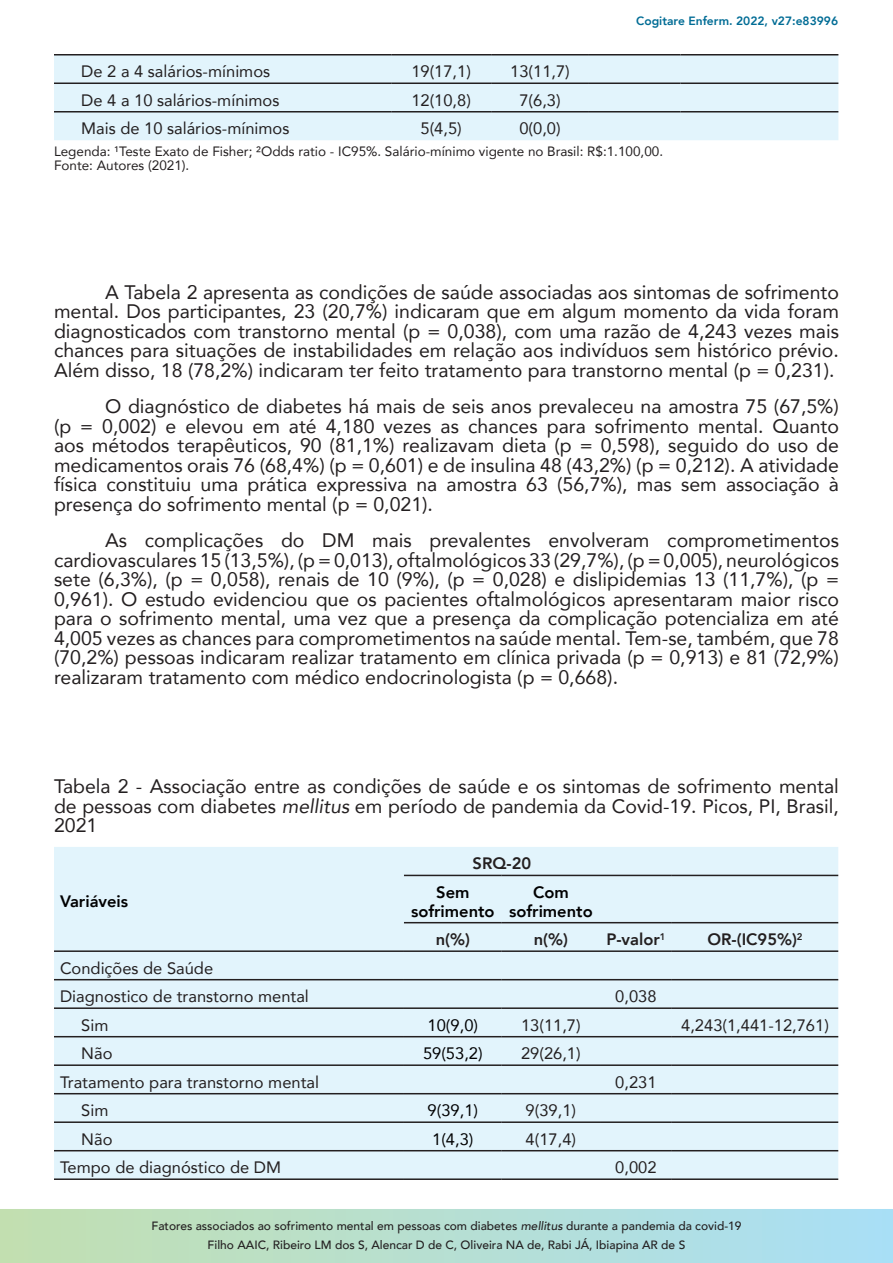
<style>
.page{position:relative;width:893px;height:1263px;background:#fff}
.page>*{position:absolute;margin:0;border:0;box-sizing:border-box;transform-origin:0 0}
.TEXTO{font:19.5px/19.5px "Avenir";color:#231f20;text-align:justify}
.TEXTO-2{font:16.5px "Avenir";color:#231f20}
.TEXTO-3{font:800 16.5px/18.8px "Avenir";color:#000001;text-align:center}
.TEXTO-4{font:800 16.5px "Avenir";color:#231f20}
.TEXTO-5{font:16.5px "Avenir";color:#000001}
.TEXTO-6{font:13.5px "Avenir";color:#231f20}
.t1{font:500 12px/18.6px "Avenir";color:#231f20;text-align:center}
.t2{font:800 12px "Avenir";color:#006c95}
.s1{font-style:italic}
</style>
<div class="page">
<svg style="left:0;top:1209px;width:893px;height:54px;background:#b6dfd2"></svg>
<div style="left:54px;top:56px;width:784px;height:84px;background:#e2f4fc"></div>
<hr style="left:54px;top:54px;width:337px;height:2px;background:#231f20">
<hr style="left:391px;top:54px;width:100px;height:2px;background:#231f20">
<hr style="left:491px;top:54px;width:98px;height:2px;background:#231f20">
<hr style="left:589px;top:54px;width:91px;height:2px;background:#231f20">
<hr style="left:680px;top:54px;width:158px;height:2px;background:#231f20">
<hr style="left:54px;top:83px;width:337px;height:1px;background:#231f20">
<hr style="left:391px;top:83px;width:100px;height:1px;background:#231f20">
<hr style="left:491px;top:83px;width:98px;height:1px;background:#231f20">
<hr style="left:589px;top:83px;width:91px;height:1px;background:#231f20">
<hr style="left:680px;top:83px;width:158px;height:1px;background:#231f20">
<hr style="left:54px;top:111px;width:337px;height:2px;background:#231f20">
<hr style="left:391px;top:111px;width:100px;height:2px;background:#231f20">
<hr style="left:491px;top:111px;width:98px;height:2px;background:#231f20">
<hr style="left:589px;top:111px;width:91px;height:2px;background:#231f20">
<hr style="left:680px;top:111px;width:158px;height:2px;background:#231f20">
<div style="left:54px;top:847px;width:784px;height:331px;background:#e2f4fc"></div>
<hr style="left:404px;top:875px;width:98px;height:1px;background:#231f20">
<hr style="left:502px;top:875px;width:98px;height:1px;background:#231f20">
<hr style="left:600px;top:875px;width:72px;height:1px;background:#231f20">
<hr style="left:672px;top:875px;width:166px;height:1px;background:#231f20">
<hr style="left:404px;top:922px;width:98px;height:1px;background:#231f20">
<hr style="left:502px;top:922px;width:98px;height:1px;background:#231f20">
<hr style="left:600px;top:922px;width:72px;height:1px;background:#231f20">
<hr style="left:672px;top:922px;width:166px;height:1px;background:#231f20">
<hr style="left:54px;top:979px;width:350px;height:1px;background:#231f20">
<hr style="left:404px;top:979px;width:98px;height:1px;background:#231f20">
<hr style="left:502px;top:979px;width:98px;height:1px;background:#231f20">
<hr style="left:600px;top:979px;width:72px;height:1px;background:#231f20">
<hr style="left:672px;top:979px;width:166px;height:1px;background:#231f20">
<hr style="left:54px;top:1007px;width:350px;height:2px;background:#231f20">
<hr style="left:404px;top:1007px;width:98px;height:2px;background:#231f20">
<hr style="left:502px;top:1007px;width:98px;height:2px;background:#231f20">
<hr style="left:600px;top:1007px;width:72px;height:2px;background:#231f20">
<hr style="left:672px;top:1007px;width:166px;height:2px;background:#231f20">
<hr style="left:54px;top:1036px;width:350px;height:1px;background:#231f20">
<hr style="left:404px;top:1036px;width:98px;height:1px;background:#231f20">
<hr style="left:502px;top:1036px;width:98px;height:1px;background:#231f20">
<hr style="left:600px;top:1036px;width:72px;height:1px;background:#231f20">
<hr style="left:672px;top:1036px;width:166px;height:1px;background:#231f20">
<hr style="left:54px;top:1064px;width:350px;height:2px;background:#231f20">
<hr style="left:404px;top:1064px;width:98px;height:2px;background:#231f20">
<hr style="left:502px;top:1064px;width:98px;height:2px;background:#231f20">
<hr style="left:600px;top:1064px;width:72px;height:2px;background:#231f20">
<hr style="left:672px;top:1064px;width:166px;height:2px;background:#231f20">
<hr style="left:54px;top:1093px;width:350px;height:1px;background:#231f20">
<hr style="left:404px;top:1093px;width:98px;height:1px;background:#231f20">
<hr style="left:502px;top:1093px;width:98px;height:1px;background:#231f20">
<hr style="left:600px;top:1093px;width:72px;height:1px;background:#231f20">
<hr style="left:672px;top:1093px;width:166px;height:1px;background:#231f20">
<hr style="left:54px;top:1121px;width:350px;height:2px;background:#231f20">
<hr style="left:404px;top:1121px;width:98px;height:2px;background:#231f20">
<hr style="left:502px;top:1121px;width:98px;height:2px;background:#231f20">
<hr style="left:600px;top:1121px;width:72px;height:2px;background:#231f20">
<hr style="left:672px;top:1121px;width:166px;height:2px;background:#231f20">
<hr style="left:54px;top:1150px;width:350px;height:1px;background:#231f20">
<hr style="left:404px;top:1150px;width:98px;height:1px;background:#231f20">
<hr style="left:502px;top:1150px;width:98px;height:1px;background:#231f20">
<hr style="left:600px;top:1150px;width:72px;height:1px;background:#231f20">
<hr style="left:672px;top:1150px;width:166px;height:1px;background:#231f20">
<hr style="left:54px;top:1178px;width:350px;height:2px;background:#231f20">
<hr style="left:404px;top:1178px;width:98px;height:2px;background:#231f20">
<hr style="left:502px;top:1178px;width:98px;height:2px;background:#231f20">
<hr style="left:600px;top:1178px;width:72px;height:2px;background:#231f20">
<hr style="left:672px;top:1178px;width:166px;height:2px;background:#231f20">
<hr style="left:54px;top:950px;width:350px;height:2px;background:#231f20">
<hr style="left:404px;top:950px;width:98px;height:2px;background:#231f20">
<hr style="left:502px;top:950px;width:98px;height:2px;background:#231f20">
<hr style="left:600px;top:950px;width:72px;height:2px;background:#231f20">
<hr style="left:672px;top:950px;width:166px;height:2px;background:#231f20">
<p class="t2" style="left:636px;top:10px;width:203px">Cogitare Enferm. 2022, v27:e83996</p>
<p class="TEXTO-2" style="left:81px;top:58px;width:190px">De 2 a 4 salários-mínimos</p>
<p class="TEXTO-2" style="left:411px;top:58px;width:61px">19(17,1)</p>
<p class="TEXTO-2" style="left:510px;top:58px;width:61px">13(11,7)</p>
<p class="TEXTO-2" style="left:81px;top:87px;width:200px">De 4 a 10 salários-mínimos</p>
<p class="TEXTO-2" style="left:411px;top:87px;width:61px">12(10,8)</p>
<p class="TEXTO-2" style="left:519px;top:87px;width:43px">7(6,3)</p>
<p class="TEXTO-2" style="left:81px;top:115px;width:210px">Mais de 10 salários-mínimos</p>
<p class="TEXTO-2" style="left:421px;top:115px;width:43px">5(4,5)</p>
<p class="TEXTO-2" style="left:519px;top:115px;width:43px">0(0,0)</p>
<p class="TEXTO-6" style="left:54px;top:141px;width:611px">Legenda: ¹Teste Exato de Fisher; ²Odds ratio - IC95%. Salário-mínimo vigente no Brasil: R$:1.100,00.</p>
<p class="TEXTO-6" style="left:54px;top:154px;width:137px">Fonte: Autores (2021).</p>
<p class="TEXTO" style="left:54px;top:282px;width:786px;text-indent:51px">A Tabela 2 apresenta as condições de saúde associadas aos sintomas de sofrimento mental. Dos participantes, 23 (20,7%) indicaram que em algum momento da vida foram diagnosticados com transtorno mental (p = 0,038), com uma razão de 4,243 vezes mais chances para situações de instabilidades em relação aos indivíduos sem histórico prévio.<br>Além disso, 18 (78,2%) indicaram ter feito tratamento para transtorno mental (p = 0,231).</p>
<p class="TEXTO" style="left:54px;top:396px;width:786px;text-indent:51px">O diagnóstico de diabetes há mais de seis anos prevaleceu na amostra 75 (67,5%) (p = 0,002) e elevou em até 4,180 vezes as chances para sofrimento mental. Quanto aos métodos terapêuticos, 90 (81,1%) realizavam dieta (p = 0,598), seguido do uso de medicamentos orais 76 (68,4%) (p = 0,601) e de insulina 48 (43,2%) (p = 0,212). A atividade física constituiu uma prática expressiva na amostra 63 (56,7%), mas sem associação à presença do sofrimento mental (p = 0,021).</p>
<p class="TEXTO" style="left:54px;top:530px;width:786px;text-indent:51px">As complicações do DM mais prevalentes envolveram comprometimentos cardiovasculares 15 (13,5%), (p = 0,013), oftalmológicos 33 (29,7%), (p = 0,005), neurológicos sete (6,3%), (p = 0,058), renais de 10 (9%), (p = 0,028) e dislipidemias 13 (11,7%), (p = 0,961). O estudo evidenciou que os pacientes oftalmológicos apresentaram maior risco para o sofrimento mental, uma vez que a presença da complicação potencializa em até 4,005 vezes as chances para comprometimentos na saúde mental. Tem-se, também, que 78 (70,2%) pessoas indicaram realizar tratamento em clínica privada (p = 0,913) e 81 (72,9%) realizaram tratamento com médico endocrinologista (p = 0,668).</p>
<p class="TEXTO" style="left:54px;top:776px;width:786px">Tabela 2 - Associação entre as condições de saúde e os sintomas de sofrimento mental de pessoas com diabetes <span class="s1">mellitus</span> em período de pandemia da Covid-19. Picos, PI, Brasil, 2021</p>
<p class="TEXTO-4" style="left:473px;top:849px;width:60px">SRQ-20</p>
<p class="TEXTO-3" style="left:60px;top:891px;width:70px">Variáveis</p>
<p class="TEXTO-3" style="left:411px;top:882px;width:85px">Sem sofrimento</p>
<p class="TEXTO-3" style="left:509px;top:882px;width:85px">Com sofrimento</p>
<p class="TEXTO-4" style="left:436px;top:924px;width:36px">n(%)</p>
<p class="TEXTO-4" style="left:534px;top:924px;width:36px">n(%)</p>
<p class="TEXTO-4" style="left:606px;top:924px;width:61px">P-valor<sup>1</sup></p>
<p class="TEXTO-4" style="left:707px;top:924px;width:97px">OR-(IC95%)<sup>2</sup></p>
<p class="TEXTO-2" style="left:60px;top:955px;width:155px">Condições de Saúde</p>
<p class="TEXTO-2" style="left:60px;top:983px;width:250px">Diagnostico de transtorno mental</p>
<p class="TEXTO-2" style="left:615px;top:983px;width:43px">0,038</p>
<p class="TEXTO-2" style="left:81px;top:1012px;width:29px">Sim</p>
<p class="TEXTO-5" style="left:428px;top:1012px;width:52px">10(9,0)</p>
<p class="TEXTO-2" style="left:521px;top:1012px;width:61px">13(11,7)</p>
<p class="TEXTO-2" style="left:681px;top:1012px;width:149px">4,243(1,441-12,761)</p>
<p class="TEXTO-2" style="left:81px;top:1040px;width:33px">Não</p>
<p class="TEXTO-5" style="left:423px;top:1040px;width:61px">59(53,2)</p>
<p class="TEXTO-2" style="left:521px;top:1040px;width:61px">29(26,1)</p>
<p class="TEXTO-2" style="left:60px;top:1069px;width:261px">Tratamento para transtorno mental</p>
<p class="TEXTO-2" style="left:615px;top:1069px;width:43px">0,231</p>
<p class="TEXTO-2" style="left:81px;top:1097px;width:29px">Sim</p>
<p class="TEXTO-5" style="left:428px;top:1097px;width:52px">9(39,1)</p>
<p class="TEXTO-2" style="left:526px;top:1097px;width:52px">9(39,1)</p>
<p class="TEXTO-2" style="left:81px;top:1126px;width:33px">Não</p>
<p class="TEXTO-5" style="left:432px;top:1126px;width:43px">1(4,3)</p>
<p class="TEXTO-2" style="left:526px;top:1126px;width:52px">4(17,4)</p>
<p class="TEXTO-2" style="left:60px;top:1154px;width:223px">Tempo de diagnóstico de DM</p>
<p class="TEXTO-2" style="left:615px;top:1154px;width:43px">0,002</p>
<p class="t1" style="left:151px;top:1216px;width:591px">Fatores associados ao sofrimento mental em pessoas com diabetes <span class="s1">mellitus</span> durante a pandemia da covid-19<br>Filho AAIC, Ribeiro LM dos S, Alencar D de C, Oliveira NA de, Rabi JÁ, Ibiapina AR de S</p>
</div>
